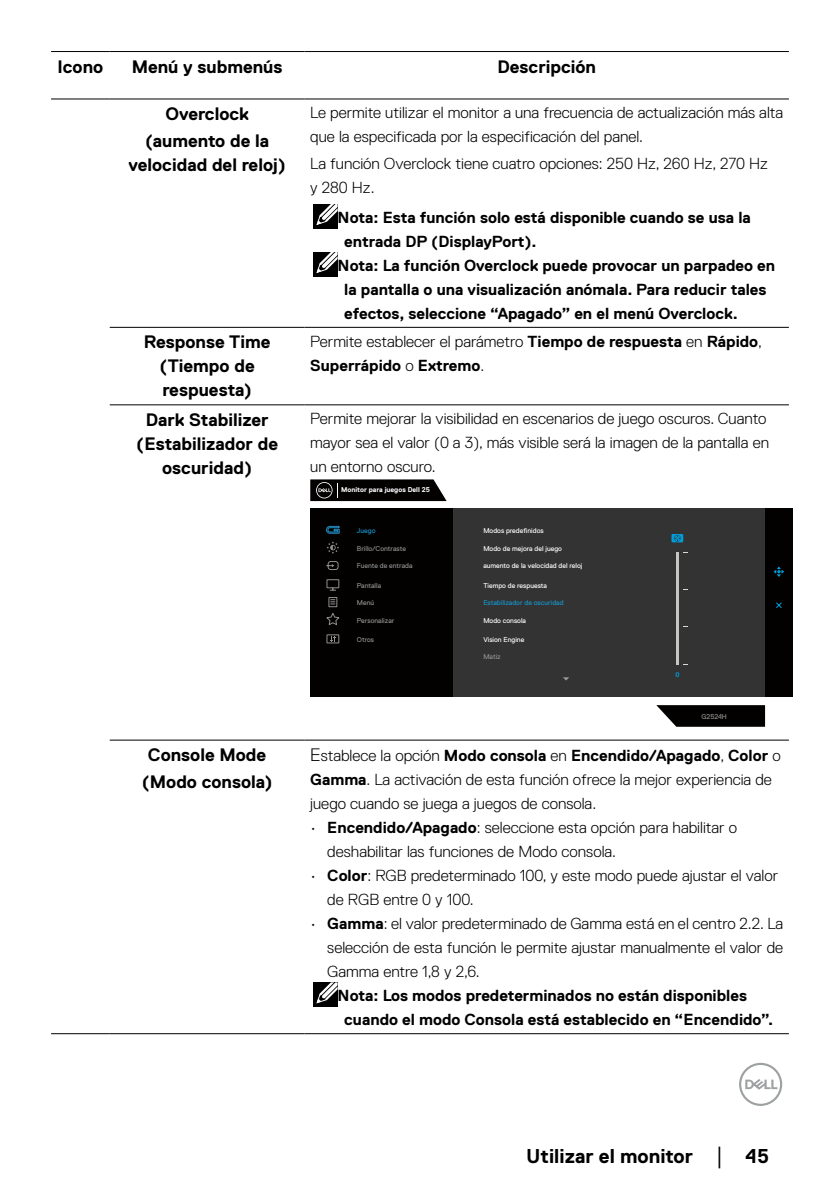
<style>
.page{position:relative;width:840px;height:1191px;background:#fff}
.page>*{position:absolute;margin:0;border:0;box-sizing:border-box;transform-origin:0 0}
.t1{font:700 20px "Dell Replica";color:#000}
.t2{font:700 18px/24px "Dell Replica";color:#000;text-align:center}
.t3{font:300 16px/24px "Dell Replica";color:#000}
.t4{font:700 16px/24px "Dell Replica";color:#000}
.t5{font:7px "Dell Replica";color:#fff}
.t6{font:7px "Dell Replica";color:#8f9191}
.t7{font:7px "Dell Replica";color:#1694c9}
.t8{font:700 7px "Dell Replica";color:#fff}
.t9{font:7px "Dell Replica";letter-spacing:-.01em;color:#949494}
.t10{font:700 6.8px "Dell Replica";color:#009ed9}
.s1{font-weight:300}
.s2{font-size:18px}
.s3{font-weight:700}
.s4{font-family:"Times New Roman";font-weight:400;font-size:18px}
</style>
<div class="page">
<svg style="left:739px;top:1062px;width:42px;height:44px"></svg>
<hr style="left:110px;top:327px;width:194px;height:1px;background:#000">
<hr style="left:304px;top:327px;width:484px;height:1px;background:#000">
<hr style="left:110px;top:404px;width:194px;height:1px;background:#000">
<hr style="left:304px;top:404px;width:484px;height:1px;background:#000">
<hr style="left:110px;top:739px;width:194px;height:1px;background:#000">
<hr style="left:304px;top:739px;width:484px;height:1px;background:#000">
<hr style="left:51px;top:1033px;width:59px;height:1px;background:#000">
<hr style="left:110px;top:1033px;width:194px;height:1px;background:#000">
<hr style="left:304px;top:1033px;width:484px;height:1px;background:#000">
<hr style="left:51px;top:98px;width:59px;height:1px;background:#000">
<hr style="left:110px;top:98px;width:194px;height:1px;background:#000">
<hr style="left:304px;top:98px;width:484px;height:1px;background:#000">
<hr style="left:51px;top:51px;width:59px;height:1px;background:#000">
<hr style="left:110px;top:51px;width:194px;height:1px;background:#000">
<hr style="left:304px;top:51px;width:484px;height:1px;background:#000">
<div style="left:313px;top:204px;width:24px;height:24px;background:#000"></div>
<svg style="left:316px;top:204px;width:21px;height:21px"></svg>
<div style="left:313px;top:252px;width:24px;height:24px;background:#000"></div>
<svg style="left:316px;top:252px;width:21px;height:21px"></svg>
<div style="left:310px;top:508px;width:482px;height:188px;background:#333"></div>
<div style="left:764px;top:508px;width:28px;height:188px;background:#030000"></div>
<svg style="left:776px;top:602px;width:6px;height:6px"></svg>
<svg style="left:773px;top:566px;width:10px;height:11px"></svg>
<svg style="left:563px;top:677px;width:6px;height:3px"></svg>
<svg style="left:656px;top:705px;width:108px;height:22px;background:#1e1c1c"></svg>
<div style="left:310px;top:508px;width:142px;height:188px;background:#030000"></div>
<svg style="left:326px;top:579px;width:13px;height:12px"></svg>
<svg style="left:326px;top:597px;width:14px;height:28px"></svg>
<svg style="left:330px;top:636px;width:5px;height:5px"></svg>
<div style="left:326px;top:634px;width:13px;height:9px;border:1px solid #8f9191"></div>
<svg style="left:326px;top:561px;width:12px;height:9px"></svg>
<svg style="left:327px;top:542px;width:11px;height:11px"></svg>
<svg style="left:326px;top:525px;width:13px;height:9px"></svg>
<svg style="left:310px;top:479px;width:136px;height:22px;background:#191717"></svg>
<hr style="left:675px;top:552px;width:3px;height:112px;background:#c7c7c2">
<svg style="left:671px;top:534px;width:11px;height:8px"></svg>
<svg style="left:673px;top:535px;width:7px;height:6px"></svg>
<div style="left:313px;top:982px;width:24px;height:24px;background:#000"></div>
<svg style="left:316px;top:982px;width:21px;height:22px"></svg>
<p class="t2" style="left:57px;top:54px;width:47px">Icono</p>
<p class="t2" style="left:132px;top:54px;width:152px">Menú y submenús</p>
<p class="t2" style="left:497px;top:54px;width:100px">Descripción</p>
<p class="t2" style="left:145px;top:100px;width:125px;line-height:26.8px">Overclock (aumento de la</p>
<p class="t2" style="left:128px;top:153px;width:159px">velocidad del reloj)</p>
<p class="t3" style="left:310px;top:101px;width:474px">Le permite utilizar el monitor a una frecuencia de actualización más alta que la especificada por la especificación del panel.</p>
<p class="t3" style="left:310px;top:152px;width:459px">La función Overclock tiene cuatro opciones: 250 Hz, 260 Hz, 270 Hz y 280 Hz.</p>
<p class="t4" style="left:337px;top:205px;width:414px">Nota: Esta función solo está disponible cuando se usa la</p>
<p class="t4" style="left:344px;top:229px;width:194px">entrada DP (DisplayPort).</p>
<p class="t4" style="left:337px;top:253px;width:439px">Nota: La función Overclock puede provocar un parpadeo en</p>
<p class="t4" style="left:344px;top:277px;width:423px">la pantalla o una visualización anómala. Para reducir tales</p>
<p class="t4" style="left:344px;top:301px;width:395px">efectos, seleccione “Apagado” en el menú Overclock.</p>
<p class="t2" style="left:144px;top:330px;width:128px">Response Time (Tiempo de respuesta)</p>
<p class="t4" style="left:310px;top:329px;width:453px"><span class="s1">Permite establecer el parámetro</span> Tiempo de respuesta <span class="s1">en</span> Rápido<span class="s1">,<br></span>Superrápido <span class="s1">o</span> Extremo<span class="s1">.</span></p>
<p class="t2" style="left:136px;top:408px;width:143px">Dark Stabilizer (Estabilizador de oscuridad)</p>
<p class="t3" style="left:310px;top:407px;width:460px">Permite mejorar la visibilidad en escenarios de juego oscuros. Cuanto mayor sea el valor (0 a 3), más visible será la imagen de la pantalla en un entorno oscuro.</p>
<p class="t8" style="left:341px;top:486px;width:90px">Monitor para juegos Dell 25</p>
<p class="t7" style="left:356px;top:526px;width:20px">Juego</p>
<p class="t5" style="left:483px;top:526px;width:62px">Modos predefinidos</p>
<p class="t6" style="left:356px;top:544px;width:51px">Brillo/Contraste</p>
<p class="t5" style="left:483px;top:544px;width:80px">Modo de mejora del juego</p>
<p class="t6" style="left:356px;top:562px;width:57px">Fuente de entrada</p>
<p class="t5" style="left:483px;top:562px;width:100px">aumento de la velocidad del reloj</p>
<p class="t6" style="left:356px;top:581px;width:26px">Pantalla</p>
<p class="t5" style="left:483px;top:581px;width:65px">Tiempo de respuesta</p>
<p class="t6" style="left:356px;top:599px;width:19px">Menú</p>
<p class="t7" style="left:483px;top:599px;width:82px">Estabilizador de oscuridad</p>
<p class="t6" style="left:356px;top:616px;width:39px">Personalizar</p>
<p class="t5" style="left:483px;top:616px;width:44px">Modo consola</p>
<p class="t6" style="left:356px;top:635px;width:19px">Otros</p>
<p class="t5" style="left:483px;top:635px;width:42px">Vision Engine</p>
<p class="t6" style="left:483px;top:652px;width:19px">Matiz</p>
<p class="t10" style="left:675px;top:671px;width:6px">0</p>
<p class="t9" style="left:701px;top:713px;width:27px">G2524H</p>
<p class="t2" style="left:142px;top:741px;width:132px;line-height:26.8px">Console Mode (Modo consola)</p>
<p class="t3" style="left:310px;top:743px;width:471px"><span class="s2">E</span>stablece la opción <span class="s3">Modo consola</span> en <span class="s3">Encendido/Apagado</span>, <span class="s3">Color</span> o<br><span class="s3">Gamma</span>. La activación de esta función ofrece la mejor experiencia de juego cuando se juega a juegos de consola.</p>
<p class="t3" style="left:327px;top:815px;width:411px;text-indent:-17px">• <span class="s3">Encendido/Apagado</span>: seleccione esta opción para habilitar o deshabilitar las funciones de Modo consola.</p>
<p class="t3" style="left:327px;top:863px;width:452px;text-indent:-17px">• <span class="s3">Color</span>: RGB predeterminado 100, y este modo puede ajustar el valor de RGB entre 0 y 100.</p>
<p class="t3" style="left:327px;top:911px;width:457px;text-align:justify;text-indent:-17px">• <span class="s3">Gamma</span>: el valor predeterminado de Gamma está en el centro 2.2. La selección de esta función le permite ajustar manualmente el valor de Gamma entre 1,8 y 2,6.</p>
<p class="t4" style="left:344px;top:983px;width:430px;text-indent:-7px">Nota: Los modos predeterminados no están disponibles cuando el modo Consola está establecido en “Encendido”.</p>
<p class="t1" style="left:526px;top:1144px;width:244px">Utilizar el monitor <span class="s4">│</span> 45</p>
</div>
